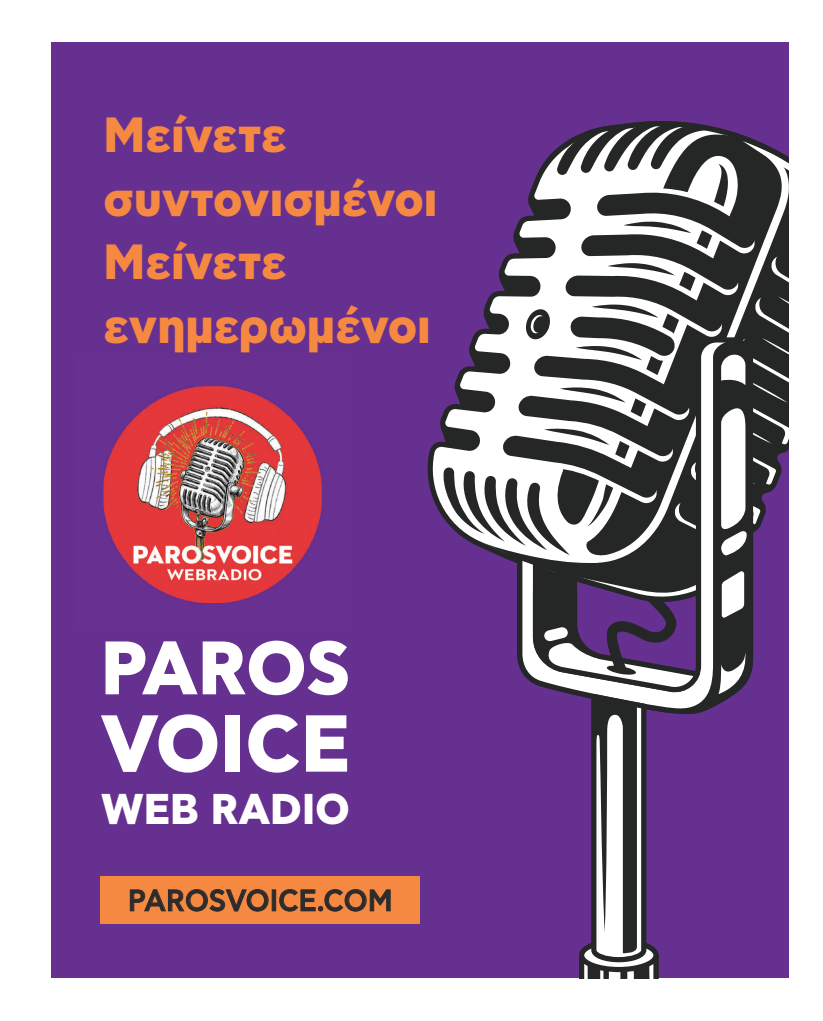
<style>
.page{position:relative;width:823px;height:1021px;background:#fff}
.page>*{position:absolute;margin:0;border:0;box-sizing:border-box;transform-origin:0 0}
.t1{font:800 80.4px "Asty CF Std";color:#fff;scale:.96 1}
.t2{font:800 75.4px "Asty CF Std";letter-spacing:-.01em;color:#fff;scale:.96 1}
.t3{font:800 49.3px/63.8px "Asty CF Std";color:#f68942;scale:.96 1}
.t4{font:800 42.9px "Asty CF Std";color:#fff;scale:.96 1}
.t5{font:500 30px "Asty CF Std";color:#2e2b2c;scale:.95 1}
</style>
<div class="page">
<div style="left:51px;top:43px;width:737px;height:935px;background:#663091"></div>
<svg style="left:427px;top:416px;width:15px;height:100px"></svg>
<svg style="left:442px;top:122px;width:346px;height:856px"></svg>
<div style="left:101px;top:876px;width:318px;height:47px;background:#f68942"></div>
<svg style="left:130px;top:889px;width:260px;height:22px"></svg>
<img style="left:103px;top:386px;width:219px;height:217px">
<p class="t3" style="left:104px;top:106px;width:349px">Μείνετε συντονισμένοι<br>Μείνετε ενημερωμένοι</p>
<h2 class="t2" style="left:101px;top:623px;width:261px">PAROS</h2>
<h1 class="t1" style="left:101px;top:695px;width:261px">VOICE</h1>
<p class="t4" style="left:101px;top:783px;width:261px">WEB RADIO</p>
<p class="t5" style="left:128px;top:883px;width:280px">PAROSVOICE.COM</p>
</div>
